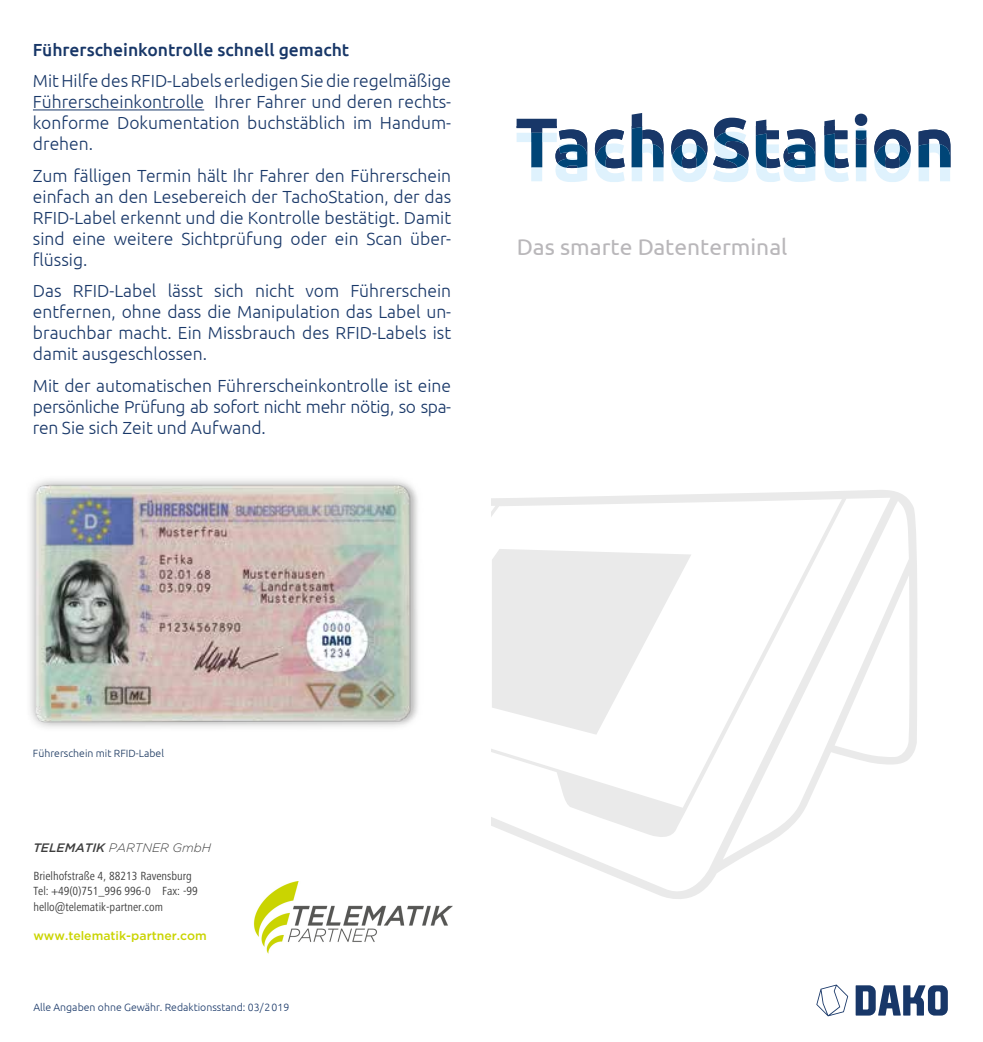
<style>
.page{position:relative;width:983px;height:1042px;background:#fff}
.page>*{position:absolute;margin:0;border:0;box-sizing:border-box;transform-origin:0 0}
.t1{font:700 70px "Ubuntu";color:#183768}
.t2{font:22.75px "Ubuntu";color:#b9b7ba}
.t3{font:300 17.5px/21px "Ubuntu";color:#183768;text-align:justify}
.t4{font:500 17.5px "Ubuntu";color:#183768}
.t5{font:condensed 12.25px/15.2px "Frutiger Next Pro";color:#3e3e3e}
.t6{font:500 12.25px "Gotham";color:#cad400}
.t7{font:italic 300 12.25px "Gotham";color:#3e3e3e}
.t8{font:300 10.5px "Ubuntu";color:#183768}
.t9{font:300 10.5px "Ubuntu";color:#1a375f}
.s1{font-weight:500}
</style>
<div class="page">
<hr style="left:33px;top:109px;width:171px;height:1px;background:#183768">
<div style="left:25px;top:475px;width:400px;height:257px;background:#878787;opacity:.75"></div>
<img style="left:33px;top:475px;width:392px;height:257px">
<svg style="left:491px;top:490px;width:426px;height:409px"></svg>
<svg style="left:491px;top:549px;width:200px;height:185px"></svg>
<svg style="left:855px;top:985px;width:92px;height:30px"></svg>
<svg style="left:816px;top:984px;width:32px;height:32px"></svg>
<svg style="left:516px;top:127px;width:394px;height:41px"></svg>
<img style="left:253px;top:881px;width:199px;height:73px">
<p class="t4" style="left:33px;top:38px;width:318px">Führerscheinkontrolle schnell gemacht</p>
<p class="t3" style="left:33px;top:70px;width:419px">Mit Hilfe des RFID-Labels erledigen Sie die regelmäßige Führerscheinkontrolle Ihrer Fahrer und deren rechts&shy;konforme Dokumentation buchstäblich im Handum&shy;drehen.</p>
<p class="t3" style="left:33px;top:164px;width:419px">Zum fälligen Termin hält Ihr Fahrer den Führerschein einfach an den Lesebereich der TachoStation, der das RFID-Label erkennt und die Kontrolle bestätigt. Damit sind eine weitere Sichtprüfung oder ein Scan über&shy;flüssig.</p>
<p class="t3" style="left:33px;top:280px;width:419px">Das RFID-Label lässt sich nicht vom Führerschein entfernen, ohne dass die Manipulation das Label un&shy;brauchbar macht. Ein Missbrauch des RFID-Labels ist damit ausgeschlossen.</p>
<p class="t3" style="left:33px;top:374px;width:419px">Mit der automatischen Führerscheinkontrolle ist eine persönliche Prüfung ab sofort nicht mehr nötig, so spa&shy;ren Sie sich Zeit und Aufwand.</p>
<h1 class="t1" style="left:515px;top:100px;width:441px">TachoStation</h1>
<h2 class="t2" style="left:517px;top:233px;width:272px">Das smarte Datenterminal</h2>
<p class="t9" style="left:33px;top:747px;width:132px">Führerschein mit RFID-Label</p>
<p class="t7" style="left:33px;top:840px;width:179px"><span class="s1">TELEMATIK</span> PARTNER GmbH</p>
<p class="t5" style="left:33px;top:869px;width:166px">Brielhofstraße 4, 88213 Ravensburg<br>Tel: +49(0)751_996 996-0 Fax: -99 hello@telematik-partner.com</p>
<p class="t6" style="left:33px;top:928px;width:175px">www.telematik-partner.com</p>
<p class="t8" style="left:33px;top:1001px;width:257px">Alle Angaben ohne Gewähr. Redaktionsstand: 03/2019</p>
</div>
